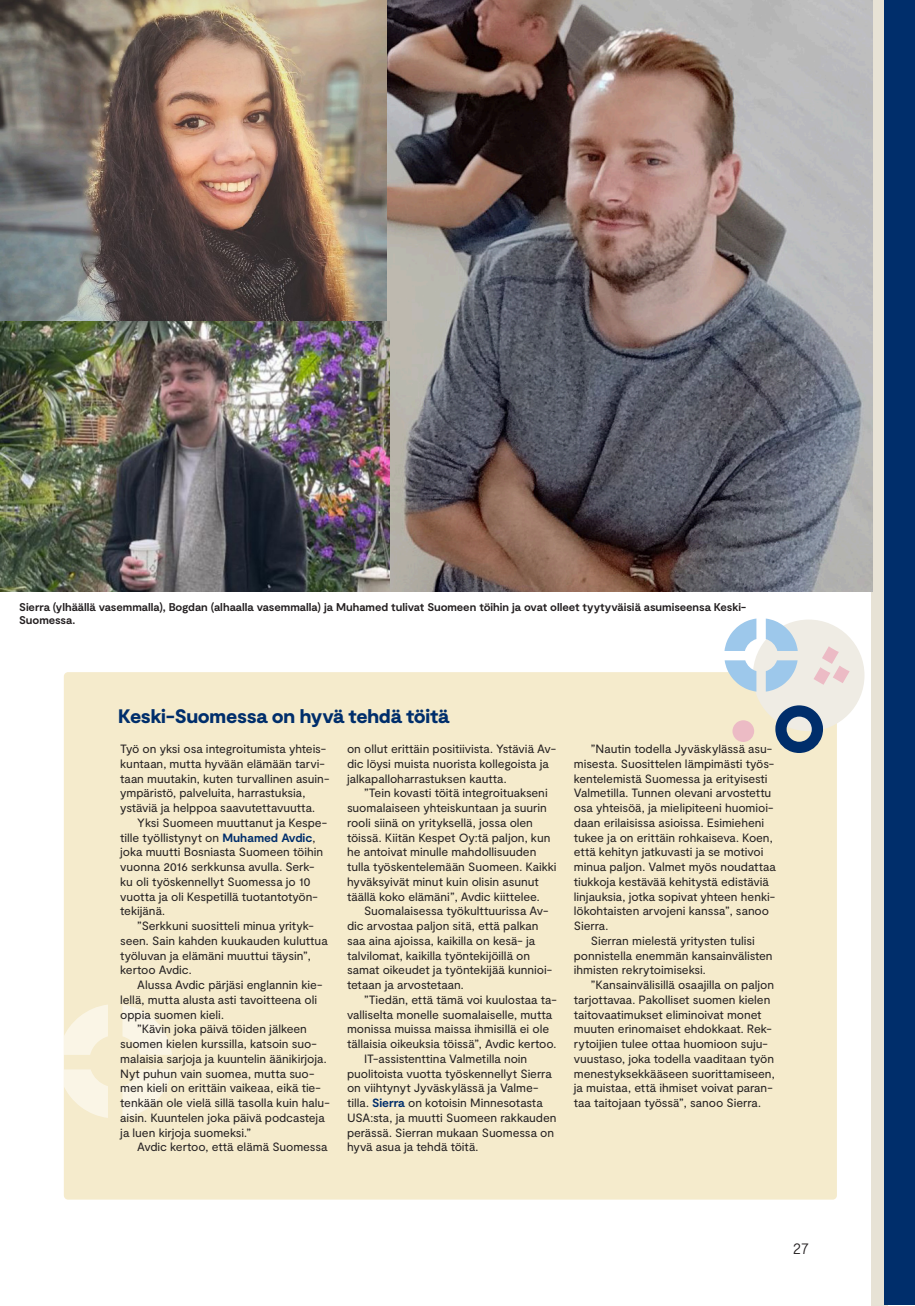
<style>
.page{position:relative;width:915px;height:1306px;background:#fff}
.page>*{position:absolute;margin:0;border:0;box-sizing:border-box;transform-origin:0 0}
.Otsikko_1{font:900 19.5px "Moderat";letter-spacing:-.015em;color:#002e6b}
.t1{font:300 15px "Moderat";color:#231f20}
.sitaatti{font:12px/14.7px "Moderat";letter-spacing:-.005em;color:#231f20}
.kuvateksti_uusi{font:700 11.25px/13.5px "Moderat";letter-spacing:-.005em;color:#231f20}
.s1{font-weight:700;color:#002e6b}
</style>
<div class="page">
<div style="left:870px;top:0;width:17px;height:1305px;background:#e7e2d5"></div>
<div style="left:883px;top:0;width:31px;height:1304px;background:#002e6b"></div>
<div style="left:64px;top:672px;width:772px;height:527px;background:#f5ebcc;border-radius:4px"></div>
<svg style="left:64px;top:1005px;width:44px;height:49px"></svg>
<svg style="left:64px;top:1069px;width:44px;height:48px"></svg>
<svg style="left:122px;top:1069px;width:50px;height:48px"></svg>
<svg style="left:122px;top:1005px;width:50px;height:49px"></svg>
<div style="left:752px;top:619px;width:112px;height:112px;background:#efece4;border-radius:50%"></div>
<svg style="left:814px;top:646px;width:35px;height:38px"></svg>
<svg style="left:775px;top:705px;width:47px;height:48px"></svg>
<svg style="left:732px;top:720px;width:22px;height:22px"></svg>
<svg style="left:724px;top:618px;width:32px;height:33px"></svg>
<svg style="left:724px;top:660px;width:32px;height:31px"></svg>
<svg style="left:765px;top:660px;width:32px;height:31px"></svg>
<svg style="left:765px;top:618px;width:32px;height:33px"></svg>
<img style="left:386px;top:0;width:486px;height:591px">
<img style="left:0;top:0;width:386px;height:321px">
<img style="left:0;top:321px;width:389px;height:270px">
<p class="kuvateksti_uusi" style="left:19px;top:600px;width:728px">Sierra (ylhäällä vasemmalla), Bogdan (alhaalla vasemmalla) ja Muhamed tulivat Suomeen töihin ja ovat olleet tyytyväisiä asumiseensa Keski-<br>Suomessa.</p>
<p class="Otsikko_1" style="left:118px;top:704px;width:332px">Keski-Suomessa on hyvä tehdä töitä</p>
<p class="sitaatti" style="left:120px;top:741px;width:210px">Työ on yksi osa integroitumista yhteis&shy;kuntaan, mutta hyvään elämään tarvi&shy;taan muutakin, kuten turvallinen asuin&shy;ympäristö, palveluita, harrastuksia, ystäviä ja helppoa saavutettavuutta.</p>
<p class="sitaatti" style="left:120px;top:815px;width:208px;text-indent:17px">Yksi Suomeen muuttanut ja Kespe&shy;tille työllistynyt on <span class="s1">Muhamed Avdic</span>, joka muutti Bosniasta Suomeen töihin vuonna 2016 serkkunsa avulla. Serk&shy;ku oli työskennellyt Suomessa jo 10 vuotta ja oli Kespetillä tuotantotyön&shy;tekijänä.</p>
<p class="sitaatti" style="left:120px;top:918px;width:209px;text-indent:17px">”Serkkuni suositteli minua yrityk&shy;seen. Sain kahden kuukauden kuluttua työluvan ja elämäni muuttui täysin”, kertoo Avdic.</p>
<p class="sitaatti" style="left:120px;top:977px;width:204px;text-indent:17px">Alussa Avdic pärjäsi englannin kie&shy;lellä, mutta alusta asti tavoitteena oli oppia suomen kieli.</p>
<p class="sitaatti" style="left:120px;top:1022px;width:211px;text-indent:17px">”Kävin joka päivä töiden jälkeen suomen kielen kurssilla, katsoin suo&shy;malaisia sarjoja ja kuuntelin äänikirjoja.<br>Nyt puhun vain suomea, mutta suo&shy;men kieli on erittäin vaikeaa, eikä tie&shy;tenkään ole vielä sillä tasolla kuin halu&shy;aisin. Kuuntelen joka päivä podcasteja ja luen kirjoja suomeksi.”</p>
<p class="sitaatti" style="left:137px;top:1140px;width:192px">Avdic kertoo, että elämä Suomessa</p>
<p class="sitaatti" style="left:347px;top:741px;width:210px">on ollut erittäin positiivista. Ystäviä Av&shy;dic löysi muista nuorista kollegoista ja jalkapalloharrastuksen kautta.</p>
<p class="sitaatti" style="left:347px;top:786px;width:211px;text-indent:17px">”Tein kovasti töitä integroituakseni suomalaiseen yhteiskuntaan ja suurin rooli siinä on yrityksellä, jossa olen töissä. Kiitän Kespet Oy:tä paljon, kun he antoivat minulle mahdollisuuden tulla työskentelemään Suomeen. Kaikki hyväksyivät minut kuin olisin asunut täällä koko elämäni”, Avdic kiittelee.</p>
<p class="sitaatti" style="left:347px;top:904px;width:206px;text-indent:17px">Suomalaisessa työkulttuurissa Av&shy;dic arvostaa paljon sitä, että palkan saa aina ajoissa, kaikilla on kesä- ja talvilomat, kaikilla työntekijöillä on samat oikeudet ja työntekijää kunnioi&shy;tetaan ja arvostetaan.</p>
<p class="sitaatti" style="left:347px;top:992px;width:211px;text-indent:17px">”Tiedän, että tämä voi kuulostaa ta&shy;valliselta monelle suomalaiselle, mutta monissa muissa maissa ihmisillä ei ole tällaisia oikeuksia töissä”, Avdic kertoo.</p>
<p class="sitaatti" style="left:347px;top:1051px;width:211px;text-indent:17px">IT-assistenttina Valmetilla noin puolitoista vuotta työskennellyt Sierra on viihtynyt Jyväskylässä ja Valme&shy;tilla. <span class="s1">Sierra</span> on kotoisin Minnesotasta USA:sta, ja muutti Suomeen rakkauden perässä. Sierran mukaan Suomessa on hyvä asua ja tehdä töitä.</p>
<p class="sitaatti" style="left:573px;top:741px;width:203px;text-indent:17px">”Nautin todella Jyväskylässä asu&shy;misesta. Suosittelen lämpimästi työs&shy;kentelemistä Suomessa ja erityisesti Valmetilla. Tunnen olevani arvostettu osa yhteisöä, ja mielipiteeni huomioi&shy;daan erilaisissa asioissa. Esimieheni tukee ja on erittäin rohkaiseva. Koen, että kehityn jatkuvasti ja se motivoi minua paljon. Valmet myös noudattaa tiukkoja kestävää kehitystä edistäviä linjauksia, jotka sopivat yhteen henki&shy;lökohtaisten arvojeni kanssa”, sanoo Sierra.</p>
<p class="sitaatti" style="left:573px;top:933px;width:200px;text-indent:17px">Sierran mielestä yritysten tulisi ponnistella enemmän kansainvälisten ihmisten rekrytoimiseksi.</p>
<p class="sitaatti" style="left:573px;top:977px;width:202px;text-indent:17px">”Kansainvälisillä osaajilla on paljon tarjottavaa. Pakolliset suomen kielen taitovaatimukset eliminoivat monet muuten erinomaiset ehdokkaat. Rek&shy;rytoijien tulee ottaa huomioon suju&shy;vuustaso, joka todella vaaditaan työn menestyksekkääseen suorittamiseen, ja muistaa, että ihmiset voivat paran&shy;taa taitojaan työssä”, sanoo Sierra.</p>
<p class="t1" style="left:792px;top:1240px;width:18px">27</p>
</div>
